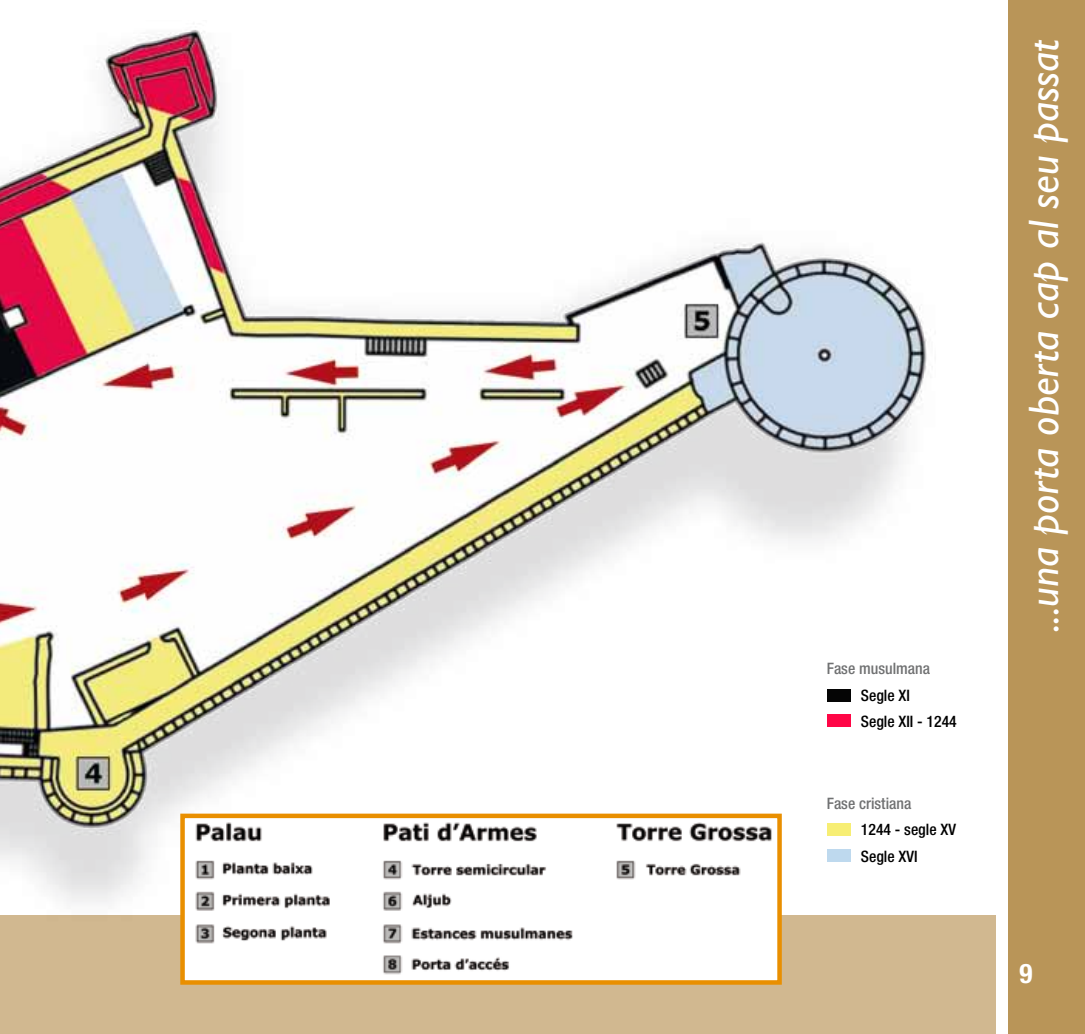
<style>
.page{position:relative;width:1085px;height:1034px;background:#fff}
.page>*{position:absolute;margin:0;border:0;box-sizing:border-box;transform-origin:0 0}
.t1{font:italic 42.75px "Gill Sans";color:#fff}
.t2{font:700 condensed 27px "Helvetica Neue";color:#fff}
.t3{font:500 condensed 15.75px/26.3px "Helvetica Neue";color:#000}
.t4{font:500 condensed 15.75px "Helvetica Neue";color:#707172}
</style>
<div class="page">
<div style="left:1007px;top:0;width:77px;height:1033px;background:#b99558"></div>
<div style="left:0;top:915px;width:995px;height:118px;background:#d1b890"></div>
<img style="left:0;top:30px;width:927px;height:955px">
<img style="left:185px;top:818px;width:591px;height:161px">
<div style="left:180px;top:813px;width:601px;height:171px;border:4px solid #e98f00"></div>
<div style="left:826px;top:688px;width:24px;height:13px;background:#050505"></div>
<div style="left:826px;top:714px;width:24px;height:13px;background:#ff0646"></div>
<div style="left:826px;top:823px;width:24px;height:13px;background:#f7ee74"></div>
<div style="left:826px;top:849px;width:24px;height:12px;background:#bed9ee"></div>
<p class="t4" style="left:826px;top:659px;width:105px">Fase musulmana</p>
<p class="t3" style="left:860px;top:681px;width:97px">Segle XI<br>Segle XII - 1244</p>
<p class="t4" style="left:826px;top:793px;width:86px">Fase cristiana</p>
<p class="t3" style="left:860px;top:816px;width:97px">1244 - segle XV<br>Segle XVI</p>
<h1 class="t1" style="left:1018px;top:632px;width:594px;rotate:-90deg">...una porta oberta cap al seu passat</h1>
<h2 class="t2" style="left:1019px;top:957px;width:14px">9</h2>
</div>
